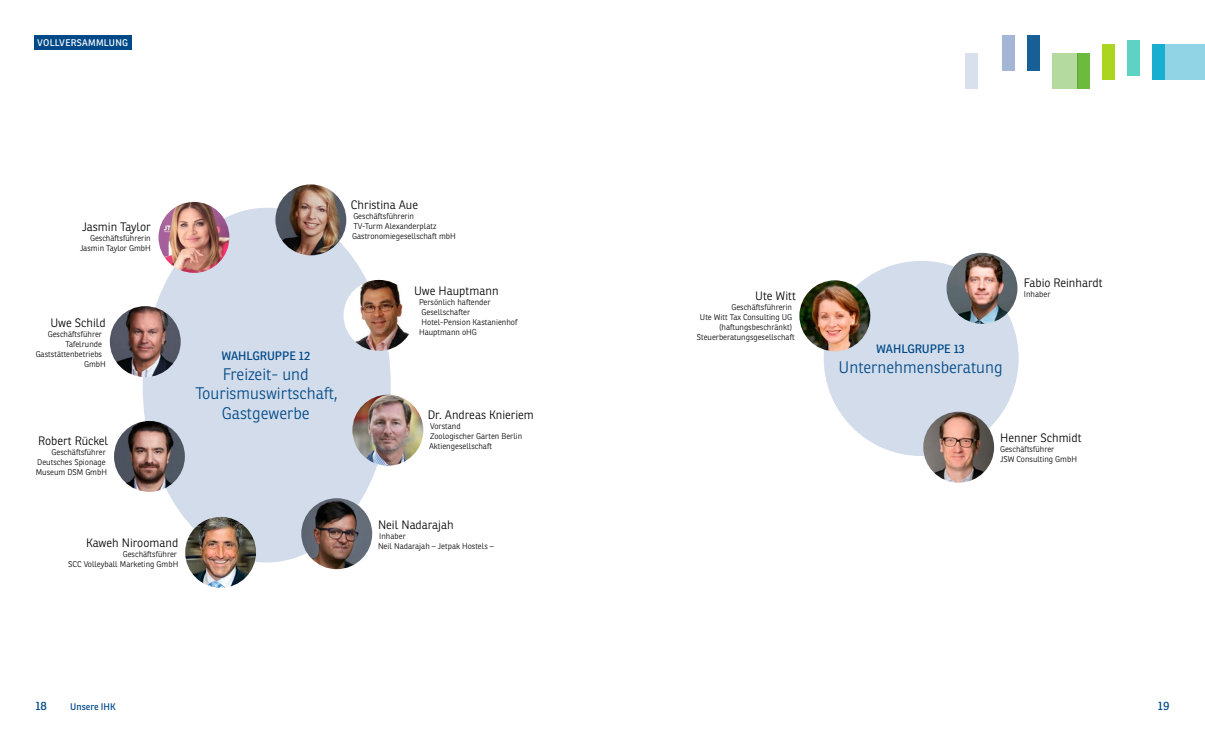
<style>
.page{position:relative;width:1205px;height:745px;background:#fff}
.page>*{position:absolute;margin:0;border:0;box-sizing:border-box;transform-origin:0 0}
.t1{font:300 16.25px/19.5px "Ronnia";color:#004988;text-align:center}
.t2{font:300 11.88px "Ronnia";color:#000}
.t3{font:11.88px "Ronnia";color:#004988}
.t4{font:9.38px "Ronnia";letter-spacing:.03em;color:#fff}
.t5{font:9.38px "Ronnia";color:#004988}
.t6{font:300 8.12px/10px "Ronnia";color:#000}
</style>
<div class="page">
<div style="left:1165px;top:44px;width:40px;height:36px;background:#90d4e5"></div>
<div style="left:1052px;top:53px;width:25px;height:36px;background:#b5daa0"></div>
<div style="left:965px;top:53px;width:12px;height:36px;background:#d4deec"></div>
<div style="left:1002px;top:35px;width:13px;height:36px;background:#a5b5d6"></div>
<div style="left:1027px;top:35px;width:13px;height:36px;background:#175f97"></div>
<div style="left:1077px;top:53px;width:13px;height:36px;background:#6dba3e"></div>
<div style="left:1102px;top:44px;width:13px;height:36px;background:#abd51f"></div>
<div style="left:1127px;top:40px;width:13px;height:35px;background:#5ed2c4"></div>
<div style="left:1152px;top:44px;width:13px;height:36px;background:#17aed0"></div>
<div style="left:34px;top:35px;width:98px;height:15px;background:#004988"></div>
<div style="left:143px;top:207px;width:248px;height:355px;background:#d2dcea;border-radius:50%"></div>
<img style="left:275px;top:184px;width:71px;height:71px;border-radius:35px">
<img style="left:343px;top:280px;width:71px;height:70px;border-radius:35px">
<img style="left:352px;top:394px;width:71px;height:71px;border-radius:35px">
<img style="left:301px;top:498px;width:71px;height:70px;border-radius:35px">
<img style="left:110px;top:306px;width:71px;height:71px;border-radius:35px">
<img style="left:185px;top:516px;width:71px;height:71px;border-radius:35px">
<img style="left:114px;top:420px;width:71px;height:71px;border-radius:35px">
<img style="left:158px;top:202px;width:71px;height:71px;border-radius:35px">
<div style="left:824px;top:261px;width:194px;height:194px;background:#d2dcea;border-radius:50%"></div>
<img style="left:923px;top:411px;width:71px;height:71px;border-radius:35px">
<img style="left:946px;top:253px;width:71px;height:70px;border-radius:35px">
<img style="left:799px;top:280px;width:71px;height:71px;border-radius:35px">
<p class="t4" style="left:37px;top:37px;width:92px">VOLLVERSAMMLUNG</p>
<h2 class="t2" style="left:82px;top:220px;width:70px">Jasmin Taylor</h2>
<p class="t6" style="left:80px;top:233px;width:72px;text-align:right">Geschäftsführerin<br>Jasmin Taylor GmbH</p>
<h2 class="t2" style="left:50px;top:315px;width:57px">Uwe Schild</h2>
<p class="t6" style="left:48px;top:328px;width:56px">Geschäftsführer</p>
<p class="t6" style="left:65px;top:338px;width:38px">Tafelrunde</p>
<p class="t6" style="left:36px;top:348px;width:68px">Gaststättenbetriebs</p>
<p class="t6" style="left:84px;top:358px;width:23px">GmbH</p>
<h2 class="t2" style="left:38px;top:433px;width:72px">Robert Rückel</h2>
<p class="t6" style="left:36px;top:447px;width:73px;text-indent:16px">Geschäftsführer<br>Deutsches Spionage<br>Museum DSM GmbH</p>
<h2 class="t2" style="left:86px;top:534px;width:94px">Kaweh Niroomand</h2>
<p class="t6" style="left:68px;top:548px;width:112px;text-align:right">Geschäftsführer<br>SCC Volleyball Marketing GmbH</p>
<h2 class="t2" style="left:351px;top:197px;width:69px">Christina Aue</h2>
<p class="t6" style="left:352px;top:211px;width:105px">Geschäftsführerin<br>TV-Turm Alexanderplatz<br>Gastronomiegesellschaft mbH</p>
<h2 class="t3" style="left:221px;top:348px;width:90px">WAHLGRUPPE 12</h2>
<h1 class="t1" style="left:195px;top:364px;width:144px">Freizeit- und<br>Tourismuswirtschaft,<br>Gastgewerbe</h1>
<h2 class="t2" style="left:414px;top:283px;width:86px">Uwe Hauptmann</h2>
<p class="t6" style="left:419px;top:297px;width:73px">Persönlich haftender</p>
<p class="t6" style="left:421px;top:307px;width:50px">Gesellschafter</p>
<p class="t6" style="left:421px;top:317px;width:97px">Hotel-Pension Kastanienhof</p>
<p class="t6" style="left:419px;top:327px;width:59px">Hauptmann oHG</p>
<h2 class="t2" style="left:428px;top:407px;width:108px">Dr. Andreas Knieriem</h2>
<p class="t6" style="left:429px;top:421px;width:95px">Vorstand<br>Zoologischer Garten Berlin<br>Aktiengesellschaft</p>
<h2 class="t2" style="left:378px;top:516px;width:77px">Neil Nadarajah</h2>
<p class="t6" style="left:378px;top:530px;width:117px">Inhaber<br>Neil Nadarajah – Jetpak Hostels –</p>
<h2 class="t2" style="left:755px;top:288px;width:42px">Ute Witt</h2>
<p class="t6" style="left:731px;top:302px;width:62px">Geschäftsführerin</p>
<p class="t6" style="left:700px;top:312px;width:94px">Ute Witt Tax Consulting UG</p>
<p class="t6" style="left:719px;top:322px;width:75px">(haftungsbeschränkt)</p>
<p class="t6" style="left:697px;top:332px;width:99px">Steuerberatungsgesellschaft</p>
<h2 class="t3" style="left:876px;top:341px;width:90px">WAHLGRUPPE 13</h2>
<h1 class="t1" style="left:838px;top:357px;width:166px">Unternehmensberatung</h1>
<h2 class="t2" style="left:1024px;top:276px;width:80px">Fabio Reinhardt</h2>
<p class="t6" style="left:1024px;top:289px;width:28px">Inhaber</p>
<h2 class="t2" style="left:1000px;top:430px;width:83px">Henner Schmidt</h2>
<p class="t6" style="left:1000px;top:443px;width:78px">Geschäftsführer<br>JSW Consulting GmbH</p>
<h2 class="t3" style="left:35px;top:697px;width:13px">18</h2>
<p class="t5" style="left:70px;top:699px;width:47px">Unsere IHK</p>
<h2 class="t3" style="left:1158px;top:697px;width:13px">19</h2>
</div>
